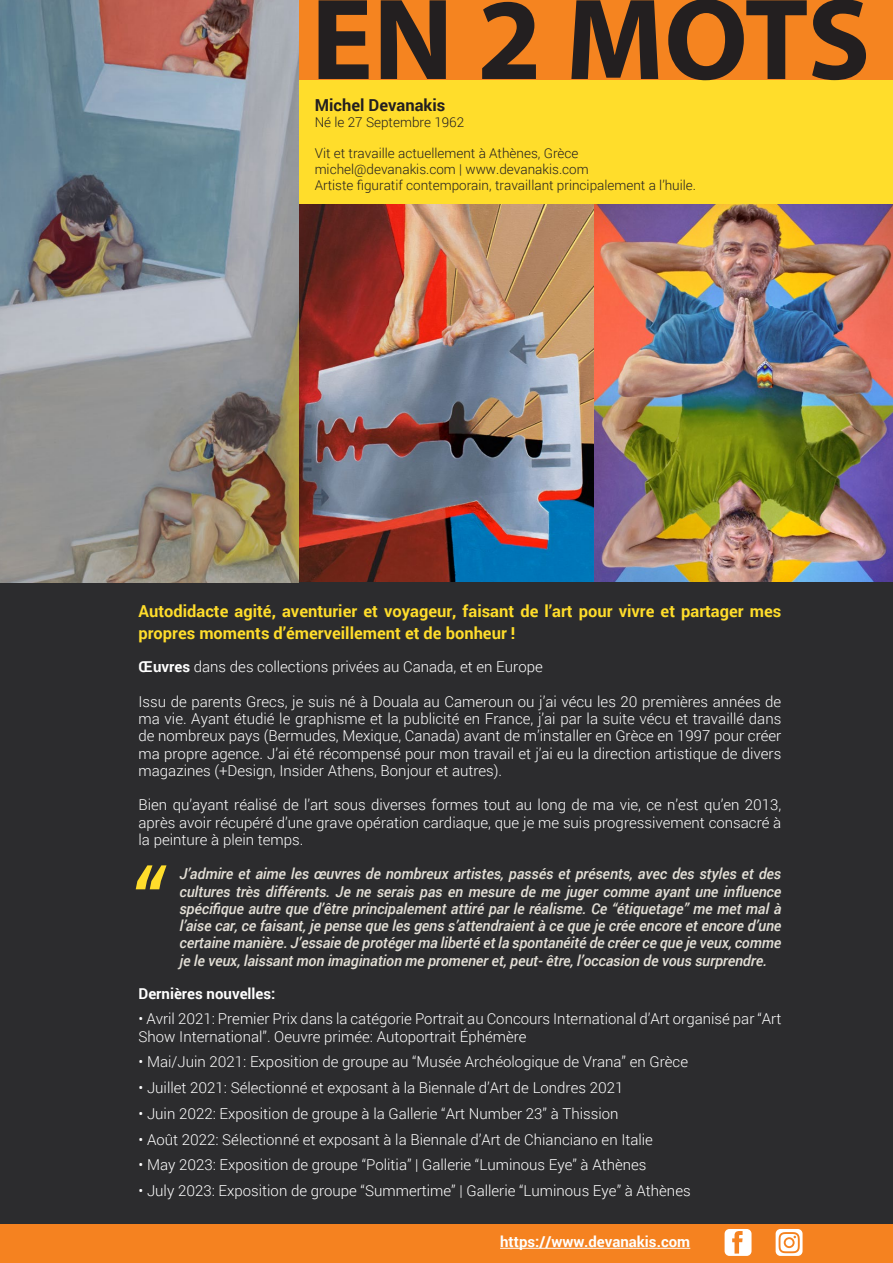
<style>
.page{position:relative;width:893px;height:1263px;background:#fff}
.page>*{position:absolute;margin:0;border:0;box-sizing:border-box;transform-origin:0 0}
.t1{font:700 16.5px/22.5px "Roboto";color:#ffdd2b}
.t2{font:700 16.5px "Roboto";color:#231f20}
.t3{font:300 15px/17.2px "Roboto";color:#fff;text-align:justify}
.t4{font:italic 500 15px/17.2px "Roboto";letter-spacing:-.01em;color:#e3dfd6;text-align:justify}
.t5{font:700 15px "Roboto";color:#fff}
.t6{font:300 13.5px "Roboto";color:#231f20}
.s1{font-weight:700}
</style>
<div class="page">
<img style="left:298px;top:204px;width:595px;height:379px">
<div style="left:0;top:583px;width:893px;height:680px;background:#2c2c2e"></div>
<div style="left:0;top:0;width:893px;height:81px;background:#f58420"></div>
<div style="left:0;top:81px;width:893px;height:123px;background:#ffdd2b"></div>
<div style="left:0;top:1225px;width:893px;height:38px;background:#f58220"></div>
<img style="left:0;top:0;width:298px;height:583px">
<svg style="left:776px;top:1229px;width:26px;height:27px"></svg>
<svg style="left:725px;top:1229px;width:26px;height:27px"></svg>
<hr style="left:500px;top:1248px;width:190px;height:1px;background:#fff">
<svg style="left:319px;top:0;width:547px;height:80px"></svg>
<svg style="left:136px;top:865px;width:31px;height:24px"></svg>
<p class="t2" style="left:315px;top:94px;width:132px">Michel Devanakis</p>
<p class="t6" style="left:315px;top:113px;width:151px">Né le 27 Septembre 1962</p>
<p class="t6" style="left:315px;top:144px;width:265px">Vit et travaille actuellement à Athènes, Grèce</p>
<p class="t6" style="left:315px;top:160px;width:276px">michel@devanakis.com | www.devanakis.com</p>
<p class="t6" style="left:315px;top:176px;width:383px">Artiste figuratif contemporain, travaillant principalement a l’huile.</p>
<p class="t1" style="left:139px;top:599px;width:644px">Autodidacte agité, aventurier et voyageur, faisant de l’art pour vivre et partager mes propres moments d’émerveillement et de bonheur !</p>
<p class="t3" style="left:139px;top:658px;width:406px"><span class="s1">Œuvres</span> dans des collections privées au Canada, et en Europe</p>
<p class="t3" style="left:139px;top:692px;width:644px">Issu de parents Grecs, je suis né à Douala au Cameroun ou j’ai vécu les 20 premières années de ma vie. Ayant étudié le graphisme et la publicité en France, j’ai par la suite vécu et travaillé dans de nombreux pays (Bermudes, Mexique, Canada) avant de m’installer en Grèce en 1997 pour créer ma propre agence. J’ai été récompensé pour mon travail et j’ai eu la direction artistique de divers magazines (+Design, Insider Athens, Bonjour et autres).</p>
<p class="t3" style="left:139px;top:796px;width:644px">Bien qu’ayant réalisé de l’art sous diverses formes tout au long de ma vie, ce n’est qu’en 2013, après avoir récupéré d’une grave opération cardiaque, que je me suis progressivement consacré à la peinture à plein temps.</p>
<p class="t4" style="left:179px;top:865px;width:603px">J’admire et aime les œuvres de nombreux artistes, passés et présents, avec des styles et des cultures très différents. Je ne serais pas en mesure de me juger comme ayant une influence spécifique autre que d’être principalement attiré par le réalisme. Ce “étiquetage” me met mal à l’aise car, ce faisant, je pense que les gens s’attendraient à ce que je crée encore et encore d’une certaine manière. J’essaie de protéger ma liberté et la spontanéité de créer ce que je veux, comme je le veux, laissant mon imagination me promener et, peut- être, l’occasion de vous surprendre.</p>
<p class="t5" style="left:139px;top:983px;width:138px">Dernières nouvelles:</p>
<p class="t3" style="left:139px;top:1010px;width:644px">• Avril 2021: Premier Prix dans la catégorie Portrait au Concours International d’Art organisé par “Art<br>Show International”. Oeuvre primée: Autoportrait Éphémère</p>
<p class="t3" style="left:139px;top:1053px;width:551px">• Mai/Juin 2021: Exposition de groupe au “Musée Archéologique de Vrana” en Grèce</p>
<p class="t3" style="left:139px;top:1079px;width:486px">• Juillet 2021: Sélectionné et exposant à la Biennale d’Art de Londres 2021</p>
<p class="t3" style="left:139px;top:1104px;width:481px">• Juin 2022: Exposition de groupe à la Gallerie “Art Number 23” à Thission</p>
<p class="t3" style="left:139px;top:1130px;width:516px">• Août 2022: Sélectionné et exposant à la Biennale d’Art de Chianciano en Italie</p>
<p class="t3" style="left:139px;top:1156px;width:509px">• May 2023: Exposition de groupe “Politia” | Gallerie “Luminous Eye” à Athènes</p>
<p class="t3" style="left:139px;top:1182px;width:554px">• July 2023: Exposition de groupe “Summertime” | Gallerie “Luminous Eye” à Athènes</p>
<p class="t5" style="left:500px;top:1231px;width:192px">https://www.devanakis.com</p>
</div>
